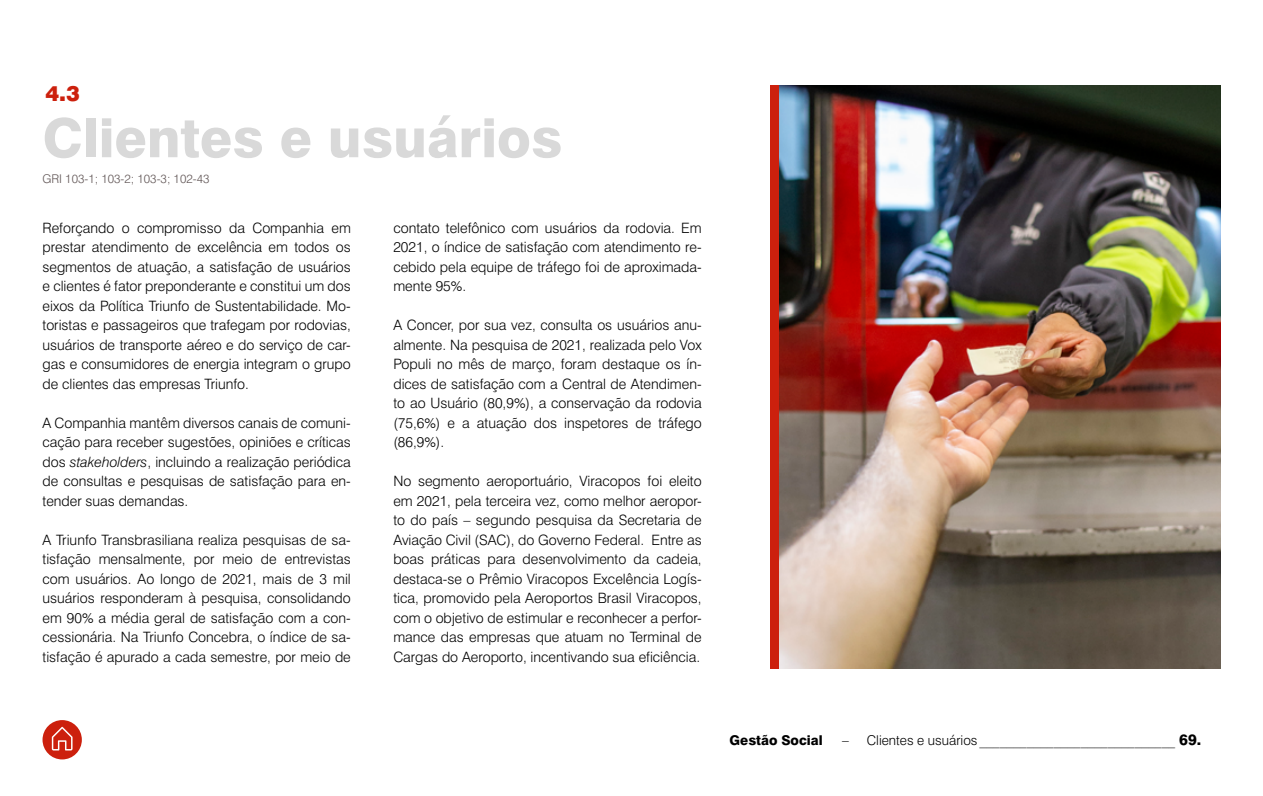
<style>
.page{position:relative;width:1263px;height:796px;background:#fff}
.page>*{position:absolute;margin:0;border:0;box-sizing:border-box;transform-origin:0 0}
.t1{font:800 54px "Swiss 721";color:#d9d9d9}
.t2{font:900 21px "Swiss 721";color:#cc200d}
.t3{font:300 14.25px/19.5px "Swiss 721";color:#000;text-align:justify}
.t4{font:300 13.5px "Swiss 721";color:#000}
.t5{font:800 13.5px "Swiss 721";color:#000}
.t6{font:300 12px "Swiss 721";color:#615656}
.s1{font-style:italic}
.s2{font-weight:800;font-size:15px}
</style>
<div class="page">
<img style="left:779px;top:85px;width:441px;height:583px">
<div style="left:43px;top:719px;width:39px;height:40px;background:#cc200d;border-radius:50%"></div>
<svg style="left:52px;top:726px;width:21px;height:24px"></svg>
<div style="left:770px;top:85px;width:9px;height:583px;background:#cc200d"></div>
<h2 class="t2" style="left:46px;top:81px;width:36px">4.3</h2>
<h1 class="t1" style="left:43px;top:105px;width:521px">Clientes e usuários</h1>
<p class="t6" style="left:43px;top:171px;width:168px">GRI 103-1; 103-2; 103-3; 102-43</p>
<p class="t3" style="left:43px;top:217px;width:310px">Reforçando o compromisso da Companhia em prestar atendimento de excelência em todos os segmentos de atuação, a satisfação de usuários e clientes é fator preponderante e constitui um dos eixos da Política Triunfo de Sustentabilidade. Mo&shy;toristas e passageiros que trafegam por rodovias, usuários de transporte aéreo e do serviço de car&shy;gas e consumidores de energia integram o grupo de clientes das empresas Triunfo.</p>
<p class="t3" style="left:43px;top:412px;width:310px">A Companhia mantêm diversos canais de comuni&shy;cação para receber sugestões, opiniões e críticas dos <span class="s1">stakeholders</span>, incluindo a realização periódica de consultas e pesquisas de satisfação para en&shy;tender suas demandas.</p>
<p class="t3" style="left:43px;top:529px;width:310px">A Triunfo Transbrasiliana realiza pesquisas de sa&shy;tisfação mensalmente, por meio de entrevistas com usuários. Ao longo de 2021, mais de 3 mil usuários responderam à pesquisa, consolidando em 90% a média geral de satisfação com a con&shy;cessionária. Na Triunfo Concebra, o índice de sa&shy;tisfação é apurado a cada semestre, por meio de</p>
<p class="t3" style="left:393px;top:217px;width:310px">contato telefônico com usuários da rodovia. Em 2021, o índice de satisfação com atendimento re&shy;cebido pela equipe de tráfego foi de aproximada&shy;mente 95%.</p>
<p class="t3" style="left:393px;top:315px;width:310px">A Concer, por sua vez, consulta os usuários anu&shy;almente. Na pesquisa de 2021, realizada pelo Vox Populi no mês de março, foram destaque os ín&shy;dices de satisfação com a Central de Atendimen&shy;to ao Usuário (80,9%), a conservação da rodovia (75,6%) e a atuação dos inspetores de tráfego (86,9%).</p>
<p class="t3" style="left:393px;top:471px;width:310px">No segmento aeroportuário, Viracopos foi eleito em 2021, pela terceira vez, como melhor aeropor&shy;to do país – segundo pesquisa da Secretaria de Aviação Civil (SAC), do Governo Federal. Entre as boas práticas para desenvolvimento da cadeia, destaca-se o Prêmio Viracopos Excelência Logís&shy;tica, promovido pela Aeroportos Brasil Viracopos, com o objetivo de estimular e reconhecer a perfor&shy;mance das empresas que atuam no Terminal de Cargas do Aeroporto, incentivando sua eficiência.</p>
<p class="t5" style="left:730px;top:731px;width:95px">Gestão Social</p>
<p class="t4" style="left:842px;top:731px;width:361px">– Clientes e usuários _____________________________ <span class="s2">69.</span></p>
</div>
